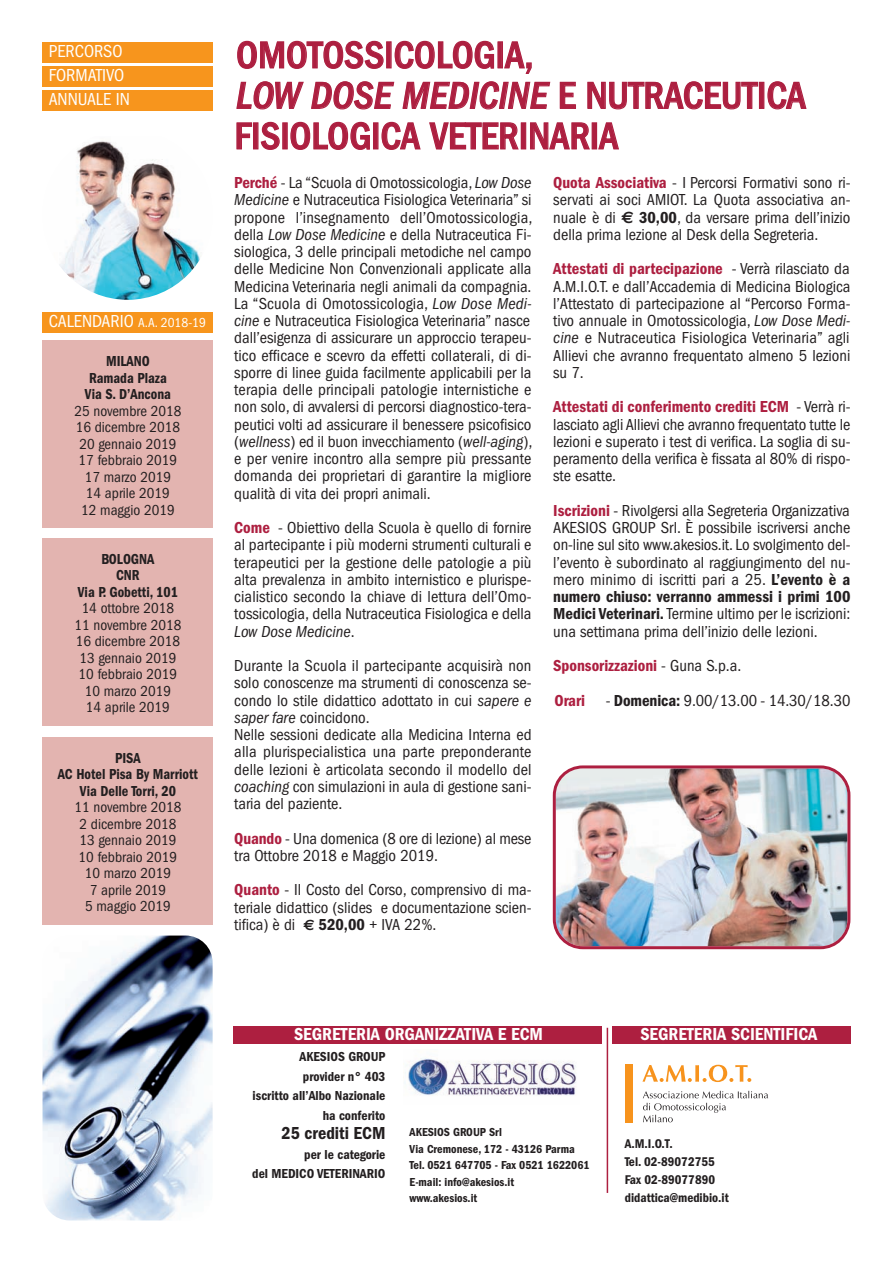
<style>
.page{position:relative;width:893px;height:1263px;background:#fff}
.page>*{position:absolute;margin:0;border:0;box-sizing:border-box;transform-origin:0 0}
.t1{font:500 condensed 39px/40.5px "Franklin Gothic";color:#ad1f40}
.t2{font:600 condensed 18px "Franklin Gothic";color:#fff}
.t3{font:condensed 18px/24px "Franklin Gothic";color:#fff}
.t4{font:600 condensed 18px "Franklin Gothic";color:#231f20}
.t5{font:condensed 16.5px/17.2px "Franklin Gothic";color:#231f20;text-align:justify}
.t6{font:condensed 15px/16.5px "Franklin Gothic";color:#231f20;text-align:center}
.t7{font:600 condensed 15px/16.5px "Franklin Gothic";color:#231f20;text-align:center;scale:.95 1}
.t8{font:600 condensed 13.5px/19.5px "Franklin Gothic";color:#231f20;text-align:right}
.t9{font:condensed 13.5px "Franklin Gothic";color:#fff}
.t10{font:600 condensed 13.2px/18px "Franklin Gothic";color:#231f20}
.t11{font:600 condensed 12px/16.5px "Franklin Gothic";color:#231f20}
.s1{font-style:italic}
.s2{font-size:18px}
.s3{font-weight:600;color:#ad1f40}
.s4{font-family:"Euro Sans";font-weight:700;font-stretch:normal;font-size:15px}
.s5{font-weight:600}
.s6{font-family:"Euro Sans";font-weight:700;font-stretch:normal}
</style>
<div class="page">
<div style="left:43px;top:340px;width:170px;height:188px;background:#e3b4b0"></div>
<div style="left:43px;top:43px;width:170px;height:20px;background:#f7951d"></div>
<div style="left:43px;top:67px;width:170px;height:20px;background:#f7951d"></div>
<div style="left:43px;top:91px;width:170px;height:20px;background:#f7951d"></div>
<img style="left:59px;top:141px;width:141px;height:159px">
<div style="left:43px;top:313px;width:170px;height:20px;background:#f7951d"></div>
<img style="left:404px;top:1058px;width:172px;height:38px">
<div style="left:234px;top:1026px;width:368px;height:18px;background:#ad1f40"></div>
<hr style="left:607px;top:1028px;width:1px;height:165px;background:#ad1f40">
<div style="left:612px;top:1026px;width:238px;height:18px;background:#ad1f40"></div>
<div style="left:625px;top:1064px;width:8px;height:58px;background:#f7931d"></div>
<svg style="left:642px;top:1065px;width:109px;height:17px"></svg>
<svg style="left:643px;top:1091px;width:125px;height:31px"></svg>
<img style="left:553px;top:765px;width:297px;height:184px">
<div style="left:43px;top:538px;width:170px;height:187px;background:#e3b4b0"></div>
<div style="left:43px;top:737px;width:170px;height:188px;background:#e3b4b0"></div>
<img style="left:43px;top:935px;width:170px;height:285px;border-radius:27px">
<p class="t3" style="left:49px;top:41px;width:83px">PERCORSO<br>FORMATIVO<br>ANNUALE IN</p>
<h1 class="t1" style="left:235px;top:38px;width:573px">OMOTOSSICOLOGIA,<br><span class="s1">LOW DOSE MEDICINE</span> E NUTRACEUTICA<br>FISIOLOGICA VETERINARIA</h1>
<p class="t9" style="left:49px;top:318px;width:159px"><span class="s2">CALENDARIO</span> A.A. 2018-19</p>
<p class="t7" style="left:85px;top:354px;width:92px">MILANO<br>Ramada Plaza<br>Via S. D’Ancona</p>
<p class="t6" style="left:74px;top:404px;width:109px">25 novembre 2018<br>16 dicembre 2018<br>20 gennaio 2019<br>17 febbraio 2019<br>17 marzo 2019<br>14 aprile 2019<br>12 maggio 2019</p>
<p class="t7" style="left:78px;top:552px;width:107px">BOLOGNA<br>CNR<br>Via P. Gobetti, 101</p>
<p class="t6" style="left:74px;top:601px;width:109px">14 ottobre 2018<br>11 novembre 2018<br>16 dicembre 2018<br>13 gennaio 2019<br>10 febbraio 2019<br>10 marzo 2019<br>14 aprile 2019</p>
<p class="t7" style="left:58px;top:751px;width:149px">PISA<br>AC Hotel Pisa By Marriott<br>Via Delle Torri, 20</p>
<p class="t6" style="left:74px;top:800px;width:109px">11 novembre 2018<br>2 dicembre 2018<br>13 gennaio 2019<br>10 febbraio 2019<br>10 marzo 2019<br>7 aprile 2019<br>5 maggio 2019</p>
<p class="t5" style="left:234px;top:175px;width:300px;text-align:left"><span class="s3">Perché</span> - La “Scuola di Omotossicologia, <span class="s1">Low Dose Medicine</span> e Nutraceutica Fisiologica Veterinaria” si propone l’insegnamento dell’Omotossicologia, della <span class="s1">Low Dose Medicine</span> e della Nutraceutica Fi&shy;siologica, 3 delle principali metodiche nel campo delle Medicine Non Convenzionali applicate alla Medicina Veterinaria negli animali da compagnia.<br>La “Scuola di Omotossicologia, <span class="s1">Low Dose Medi&shy;cine</span> e Nutraceutica Fisiologica Veterinaria” nasce dall’esigenza di assicurare un approccio terapeu&shy;tico efficace e scevro da effetti collaterali, di di&shy;sporre di linee guida facilmente applicabili per la terapia delle principali patologie internistiche e non solo, di avvalersi di percorsi diagnostico-tera&shy;peutici volti ad assicurare il benessere psicofisico (<span class="s1">wellness</span>) ed il buon invecchiamento (<span class="s1">well-aging</span>), e per venire incontro alla sempre più pressante domanda dei proprietari di garantire la migliore qualità di vita dei propri animali.</p>
<p class="t5" style="left:234px;top:520px;width:299px"><span class="s3">Come</span> - Obiettivo della Scuola è quello di fornire al partecipante i più moderni strumenti culturali e terapeutici per la gestione delle patologie a più alta prevalenza in ambito internistico e plurispe&shy;cialistico secondo la chiave di lettura dell’Omo&shy;tossicologia, della Nutraceutica Fisiologica e della <span class="s1">Low Dose Medicine</span>.</p>
<p class="t5" style="left:234px;top:658px;width:299px;text-align:left">Durante la Scuola il partecipante acquisirà non solo conoscenze ma strumenti di conoscenza se&shy;condo lo stile didattico adottato in cui <span class="s1">sapere e saper fare</span> coincidono.<br>Nelle sessioni dedicate alla Medicina Interna ed alla plurispecialistica una parte preponderante delle lezioni è articolata secondo il modello del <span class="s1">coaching</span> con simulazioni in aula di gestione sani&shy;taria del paziente.</p>
<p class="t5" style="left:234px;top:831px;width:299px"><span class="s3">Quando</span> - Una domenica (8 ore di lezione) al mese tra Ottobre 2018 e Maggio 2019.</p>
<p class="t5" style="left:234px;top:883px;width:299px"><span class="s3">Quanto</span> - Il Costo del Corso, comprensivo di ma&shy;teriale didattico (slides e documentazione scien&shy;tifica) è di <span class="s4">€</span> <span class="s5">520,00</span> + IVA 22%.</p>
<p class="t5" style="left:553px;top:175px;width:299px"><span class="s3">Quota Associativa</span> - I Percorsi Formativi sono ri&shy;servati ai soci AMIOT. La Quota associativa an&shy;nuale è di <span class="s6">€</span> <span class="s5">30,00</span>, da versare prima dell’inizio della prima lezione al Desk della Segreteria.</p>
<p class="t5" style="left:553px;top:262px;width:299px"><span class="s3">Attestati di partecipazione</span> - Verrà rilasciato da A.M.I.O.T. e dall’Accademia di Medicina Biologica l’Attestato di partecipazione al “Percorso Forma&shy;tivo annuale in Omotossicologia, <span class="s1">Low Dose Medi&shy;cine</span> e Nutraceutica Fisiologica Veterinaria” agli Allievi che avranno frequentato almeno 5 lezioni su 7.</p>
<p class="t5" style="left:553px;top:400px;width:299px"><span class="s3">Attestati di conferimento crediti ECM</span> - Verrà ri&shy;lasciato agli Allievi che avranno frequentato tutte le lezioni e superato i test di verifica. La soglia di su&shy;peramento della verifica è fissata al 80% di rispo&shy;ste esatte.</p>
<p class="t5" style="left:553px;top:503px;width:299px"><span class="s3">Iscrizioni</span> - Rivolgersi alla Segreteria Organizzativa AKESIOS GROUP Srl. È possibile iscriversi anche on-line sul sito www.akesios.it. Lo svolgimento del&shy;l’evento è subordinato al raggiungimento del nu&shy;mero minimo di iscritti pari a 25. <span class="s5">L’evento è a numero chiuso: verranno ammessi i primi 100<br>Medici Veterinari.</span> Termine ultimo per le iscrizioni: una settimana prima dell’inizio delle lezioni.</p>
<p class="t5" style="left:553px;top:650px;width:299px;line-height:34.5px"><span class="s3">Sponsorizzazioni</span> - Guna S.p.a.<br><span class="s3">Orari</span> - <span class="s5">Domenica:</span> 9.00/13.00 - 14.30/18.30</p>
<p class="t2" style="left:294px;top:1028px;width:250px">SEGRETERIA ORGANIZZATIVA E ECM</p>
<p class="t8" style="left:253px;top:1048px;width:134px">AKESIOS GROUP<br>provider n° 403<br>iscritto all’Albo Nazionale ha conferito</p>
<p class="t4" style="left:282px;top:1127px;width:105px">25 crediti ECM</p>
<p class="t8" style="left:252px;top:1146px;width:135px">per le categorie<br>del MEDICO VETERINARIO</p>
<p class="t11" style="left:410px;top:1125px;width:182px">AKESIOS GROUP Srl<br>Via Cremonese, 172 - 43126 Parma<br>Tel. 0521 647705 - Fax 0521 1622061<br>E-mail: info@akesios.it<br>www.akesios.it</p>
<p class="t2" style="left:640px;top:1028px;width:179px">SEGRETERIA SCIENTIFICA</p>
<p class="t10" style="left:625px;top:1136px;width:105px">A.M.I.O.T.<br>Tel. 02-89072755<br>Fax 02-89077890 didattica@medibio.it</p>
</div>
